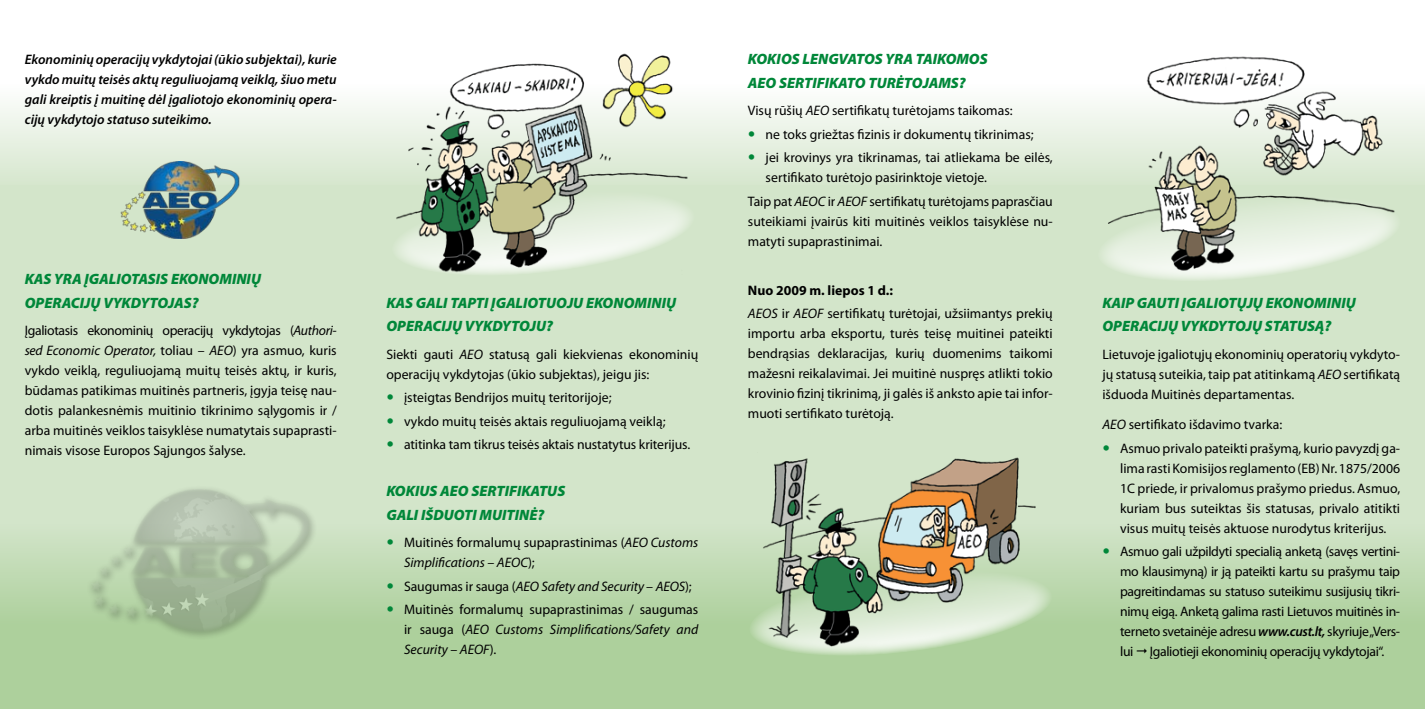
<style>
.page{position:relative;width:1425px;height:709px;background:#fff}
.page>*{position:absolute;margin:0;border:0;box-sizing:border-box;transform-origin:0 0}
.t1{font:italic 900 15px/23.5px "Myriad Pro";color:#008739}
.t2{font:13.75px/20px "Myriad Pro";color:#000}
.t3{font:italic 600 13.75px/20px "Myriad Pro";color:#000;text-align:justify}
.t4{font:italic 13.75px/20px "Myriad Pro";color:#000}
.s1{font-style:italic}
.s2{font-style:normal}
.s3{font-weight:700}
.s4{font-weight:600;font-style:italic}
</style>
<div class="page">
<div style="left:0;top:0;width:1424px;height:709px;background:#d3e5ca"></div>
<div style="left:0;top:524px;width:1424px;height:185px;background:linear-gradient(to bottom,#cbe0c0,#a4cb91)"></div>
<div style="left:0;top:0;width:1424px;height:184px;background:linear-gradient(to bottom,#fff,#dfecd8)"></div>
<div style="left:85px;top:485px;width:240px;height:159px;background:#000;opacity:.75"></div>
<img style="left:89px;top:489px;width:225px;height:143px">
<img style="left:121px;top:162px;width:120px;height:76px">
<svg style="left:747px;top:564px;width:307px;height:97px;background:#b2d2a2"></svg>
<svg style="left:1152px;top:277px;width:91px;height:3px"></svg>
<img style="left:391px;top:48px;width:303px;height:226px">
<img style="left:758px;top:457px;width:286px;height:199px">
<img style="left:1099px;top:53px;width:298px;height:224px">
<svg style="left:1103px;top:548px;width:20px;height:9px"></svg>
<svg style="left:1136px;top:649px;width:10px;height:5px"></svg>
<svg style="left:749px;top:131px;width:20px;height:9px"></svg>
<svg style="left:749px;top:154px;width:20px;height:9px"></svg>
<svg style="left:387px;top:539px;width:21px;height:9px"></svg>
<svg style="left:387px;top:583px;width:21px;height:8px"></svg>
<svg style="left:387px;top:606px;width:21px;height:9px"></svg>
<p class="t3" style="left:25px;top:49px;width:313px">Ekonominių operacijų vykdytojai (ūkio subjektai), kurie vykdo muitų teisės aktų reguliuojamą veiklą, šiuo metu gali kreiptis į muitinę dėl įgaliotojo ekonominių opera&shy;cijų vykdytojo statuso suteikimo.</p>
<p class="t1" style="left:25px;top:268px;width:238px">KAS YRA ĮGALIOTASIS EKONOMINIŲ<br>OPERACIJŲ VYKDYTOJAS?</p>
<p class="t2" style="left:25px;top:320px;width:313px;text-align:justify">Įgaliotasis ekonominių operacijų vykdytojas (<span class="s1">Authori&shy;sed Economic Operator,</span> toliau – <span class="s1">AEO</span>) yra asmuo, kuris vykdo veiklą, reguliuojamą muitų teisės aktų, ir kuris, būdamas patikimas muitinės partneris, įgyja teisę nau&shy;dotis palankesnėmis muitinio tikrinimo sąlygomis ir / arba muitinės veiklos taisyklėse numatytais supaprasti&shy;nimais visose Europos Sąjungos šalyse.</p>
<p class="t1" style="left:386px;top:291px;width:291px">KAS GALI TAPTI ĮGALIOTUOJU EKONOMINIŲ<br>OPERACIJŲ VYKDYTOJU?</p>
<p class="t2" style="left:386px;top:344px;width:313px">Siekti gauti <span class="s1">AEO</span> statusą gali kiekvienas ekonominių operacijų vykdytojas (ūkio subjektas), jeigu jis:</p>
<p class="t2" style="left:404px;top:385px;width:288px;line-height:23.5px">įsteigtas Bendrijos muitų teritorijoje;<br>vykdo muitų teisės aktais reguliuojamą veiklą; atitinka tam tikrus teisės aktais nustatytus kriterijus.</p>
<p class="t1" style="left:386px;top:479px;width:180px">KOKIUS AEO SERTIFIKATUS<br>GALI IŠDUOTI MUITINĖ?</p>
<p class="t2" style="left:404px;top:532px;width:296px">Muitinės formalumų supaprastinimas (<span class="s1">AEO Customs<br>Simplifications – AEOC</span>);</p>
<p class="t2" style="left:404px;top:574px;width:296px;line-height:23.5px">Saugumas ir sauga (<span class="s1">AEO Safety and Security – AEOS</span>);<br>Muitinės formalumų supaprastinimas / saugumas</p>
<p class="t4" style="left:404px;top:619px;width:296px"><span class="s2">ir sauga (</span>AEO Customs Simplifications/Safety and<br>Security – AEOF<span class="s2">).</span></p>
<p class="t1" style="left:748px;top:48px;width:241px">KOKIOS LENGVATOS YRA TAIKOMOS<br>AEO SERTIFIKATO TURĖTOJAMS?</p>
<p class="t2" style="left:765px;top:98px;width:289px;line-height:23.5px;text-indent:-18px">Visų rūšių <span class="s1">AEO</span> sertifikatų turėtojams taikomas:<br>ne toks griežtas fizinis ir dokumentų tikrinimas;<br>jei krovinys yra tikrinamas, tai atliekama be eilės,</p>
<p class="t2" style="left:748px;top:166px;width:306px;line-height:23.5px;text-indent:18px">sertifikato turėtojo pasirinktoje vietoje.<br>Taip pat <span class="s1">AEOC</span> ir <span class="s1">AEOF</span> sertifikatų turėtojams paprasčiau</p>
<p class="t2" style="left:748px;top:211px;width:306px">suteikiami įvairūs kiti muitinės veiklos taisyklėse nu&shy;matyti supaprastinimai.</p>
<p class="t2" style="left:748px;top:278px;width:306px;line-height:23.5px"><span class="s3">Nuo 2009 m. liepos 1 d.:<br></span><span class="s1">AEOS</span> ir <span class="s1">AEOF</span> sertifikatų turėtojai, užsiimantys prekių</p>
<p class="t2" style="left:748px;top:323px;width:306px;text-align:justify">importu arba eksportu, turės teisę muitinei pateikti bendrąsias deklaracijas, kurių duomenims taikomi mažesni reikalavimai. Jei muitinė nuspręs atlikti tokio krovinio fizinį tikrinimą, ji galės iš anksto apie tai infor&shy;muoti sertifikato turėtoją.</p>
<p class="t1" style="left:1102px;top:291px;width:255px">KAIP GAUTI ĮGALIOTŲJŲ EKONOMINIŲ<br>OPERACIJŲ VYKDYTOJŲ STATUSĄ?</p>
<p class="t2" style="left:1102px;top:344px;width:299px;text-align:justify">Lietuvoje įgaliotųjų ekonominių operatorių vykdyto&shy;jų statusą suteikia, taip pat atitinkamą <span class="s1">AEO</span> sertifikatą išduoda Muitinės departamentas.</p>
<p class="t2" style="left:1120px;top:412px;width:281px;line-height:23.5px;text-indent:-18px"><span class="s1">AEO</span> sertifikato išdavimo tvarka:<br>Asmuo privalo pateikti prašymą, kurio pavyzdį ga-</p>
<p class="t2" style="left:1120px;top:458px;width:281px;text-align:justify">lima rasti Komisijos reglamento (EB) Nr. 1875/2006<br>1C priede, ir privalomus prašymo priedus. Asmuo, kuriam bus suteiktas šis statusas, privalo atitikti visus muitų teisės aktuose nurodytus kriterijus.</p>
<p class="t2" style="left:1120px;top:541px;width:281px;text-align:justify">Asmuo gali užpildyti specialią anketą (savęs vertini&shy;mo klausimyną) ir ją pateikti kartu su prašymu taip pagreitindamas su statuso suteikimu susijusių tikri&shy;nimų eigą. Anketą galima rasti Lietuvos muitinės in&shy;terneto svetainėje adresu <span class="s4">www.cust.lt,</span> skyriuje „Vers&shy;lui Įgaliotieji ekonominių operacijų vykdytojai“.</p>
</div>
